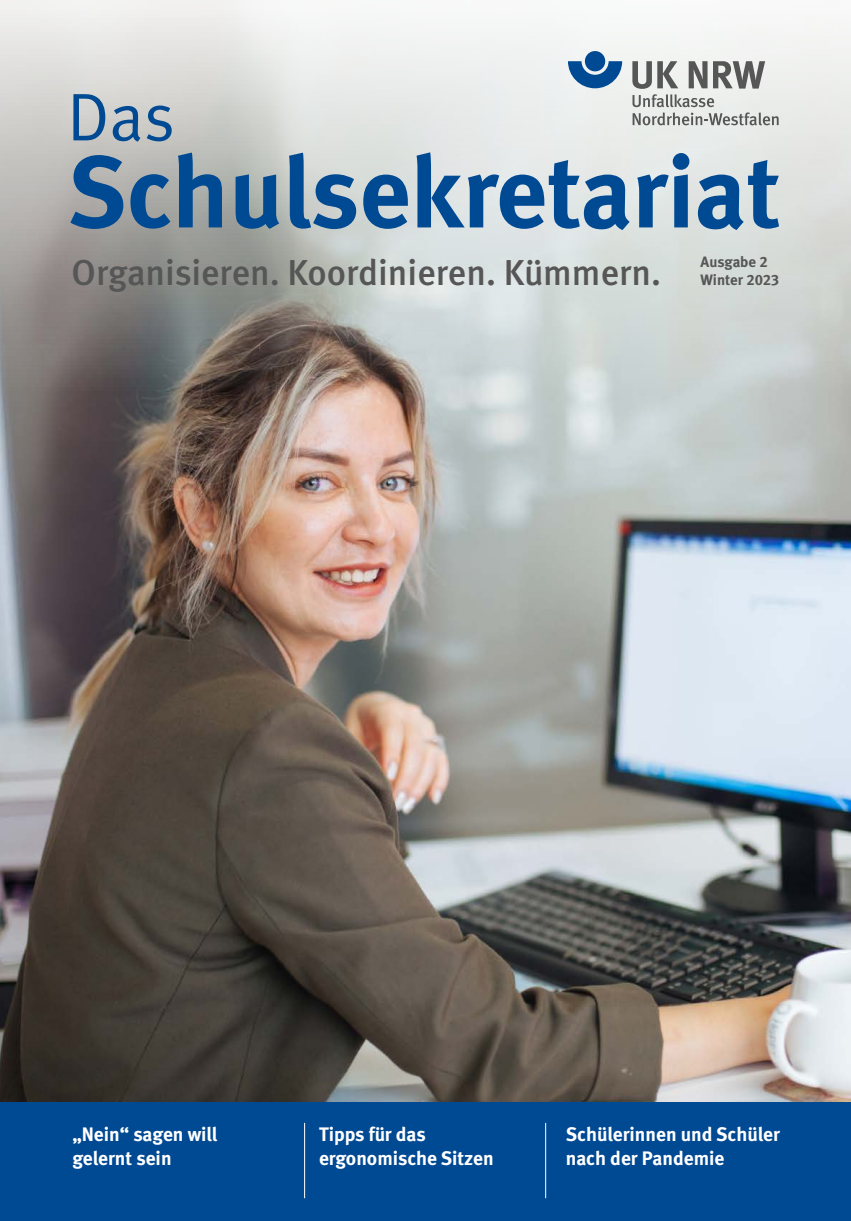
<style>
.page{position:relative;width:851px;height:1221px;background:#fff}
.page>*{position:absolute;margin:0;border:0;box-sizing:border-box;transform-origin:0 0}
._01_Überschriften_Ü-Cover{font:700 101.1px "DGUV Meta";color:#004993}
._01_Überschriften_Ü-Cover-2{font:67.35px "DGUV Meta";color:#004993}
._01_Überschriften_Ü-Subhead{font:500 36px "DGUV Meta";color:#565656}
.alte_Pflegemagazin_02_Fließtext_Titel_Le{font:700 19.5px/24px "DGUV Meta";color:#fff}
._01_Überschriften_H2{font:700 15px "DGUV Meta";color:#565656}
</style>
<div class="page">
<img style="left:0;top:0;width:850px;height:1102px">
<div style="left:0;top:1102px;width:850px;height:118px;background:#004993"></div>
<hr style="left:304px;top:1122px;width:1px;height:76px;background:#fff">
<hr style="left:545px;top:1122px;width:1px;height:76px;background:#fff">
<svg style="left:568px;top:61px;width:54px;height:27px"></svg>
<div style="left:584px;top:51px;width:21px;height:20px;background:#004993;border-radius:50%"></div>
<svg style="left:632px;top:61px;width:146px;height:64px"></svg>
<h1 class="_01_Überschriften_Ü-Cover-2" style="left:67px;top:78px;width:109px">Das</h1>
<h1 class="_01_Überschriften_Ü-Cover" style="left:67px;top:132px;width:714px">Schulsekretariat</h1>
<p class="_01_Überschriften_Ü-Subhead" style="left:72px;top:252px;width:591px">Organisieren. Koordinieren. Kümmern.</p>
<p class="_01_Überschriften_H2" style="left:700px;top:253px;width:69px">Ausgabe 2</p>
<p class="_01_Überschriften_H2" style="left:700px;top:271px;width:80px">Winter 2023</p>
<p class="alte_Pflegemagazin_02_Fließtext_Titel_Le" style="left:72px;top:1122px;width:146px">„Nein“ sagen will gelernt sein</p>
<p class="alte_Pflegemagazin_02_Fließtext_Titel_Le" style="left:319px;top:1122px;width:176px">Tipps für das ergonomische Sitzen</p>
<p class="alte_Pflegemagazin_02_Fließtext_Titel_Le" style="left:566px;top:1122px;width:215px">Schülerinnen und Schüler nach der Pandemie</p>
</div>
